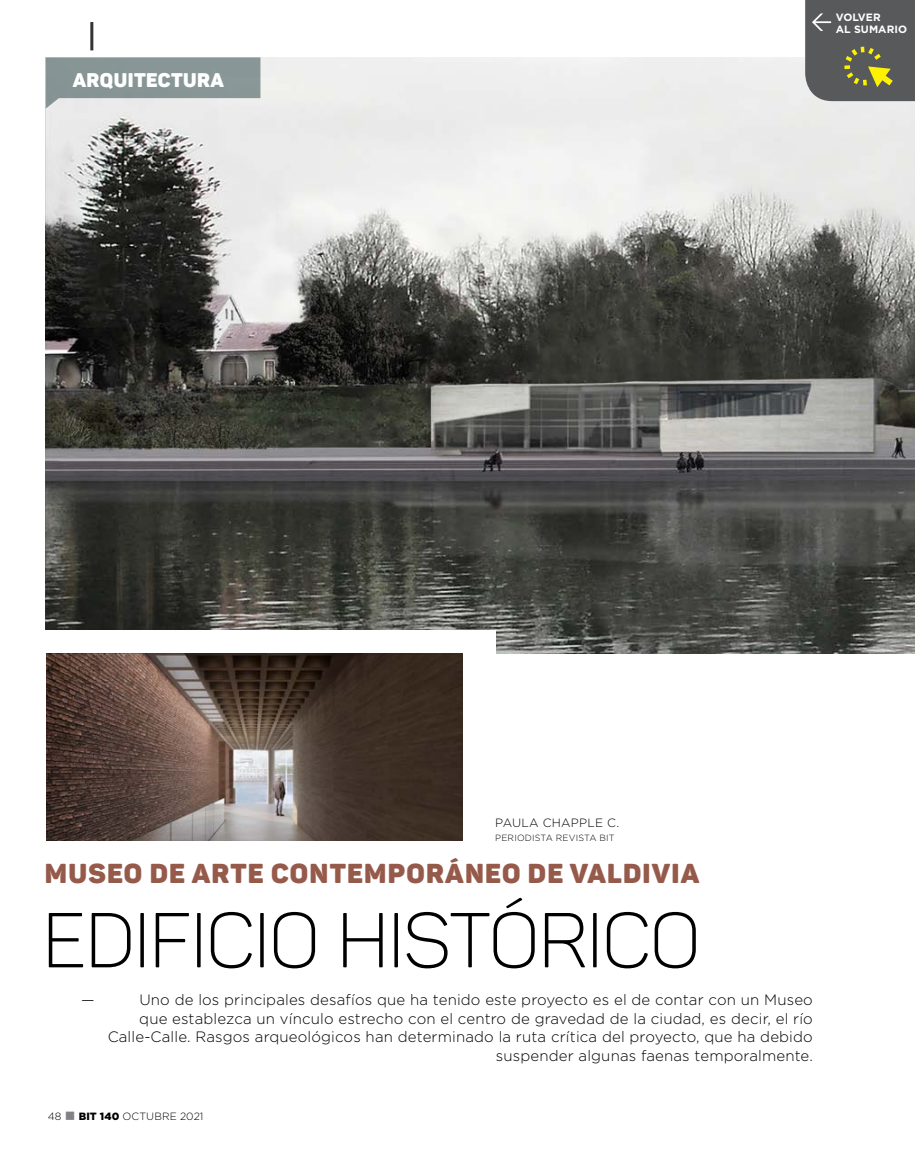
<style>
.page{position:relative;width:915px;height:1170px;background:#fff}
.page>*{position:absolute;margin:0;border:0;box-sizing:border-box;transform-origin:0 0}
.t1{font:76.5px "Panton Light Caps";letter-spacing:-.01em;color:#000}
.t2{font:27px "Panton Black Caps";letter-spacing:.045em;color:#965a4b}
.t3{font:19.5px "Panton Black Caps";letter-spacing:.02em;color:#fff}
.t4{font:300 15px/18.9px "Gotham";letter-spacing:.01em;color:#000;text-align:right}
.t5{font:300 12px "Gotham";letter-spacing:.02em;color:#000}
.t6{font:700 10.65px/12.8px "Gotham";letter-spacing:.005em;color:#fff}
.t7{font:300 10.5px "Gotham";letter-spacing:.005em;color:#000}
.t8{font:300 9px "Gotham";letter-spacing:.02em;color:#000}
.s1{color:#808285}
.s2{font-weight:900}
</style>
<div class="page">
<img style="left:46px;top:57px;width:868px;height:596px">
<svg style="left:46px;top:57px;width:214px;height:52px"></svg>
<div style="left:0;top:630px;width:495px;height:29px;background:#fff"></div>
<img style="left:46px;top:653px;width:416px;height:187px">
<hr style="left:90px;top:22px;width:3px;height:28px;background:#333">
<svg style="left:804px;top:0;width:110px;height:101px"></svg>
<h3 class="t3" style="left:73px;top:67px;width:152px">ARQUITECTURA</h3>
<p class="t6" style="left:835px;top:11px;width:73px">VOLVER<br>AL SUMARIO</p>
<p class="t5" style="left:495px;top:815px;width:125px">Paula Chapple C.</p>
<p class="t8" style="left:495px;top:832px;width:120px">Periodista Revista BiT</p>
<h2 class="t2" style="left:45px;top:855px;width:655px">MUSEO DE ARTE CONTEMPORÁNEO DE VALDIVIA</h2>
<h1 class="t1" style="left:42px;top:893px;width:659px">EDIFICIO HISTÓRICO</h1>
<p class="t4" style="left:81px;top:989px;width:42px">— U</p>
<p class="t4" style="left:108px;top:989px;width:706px">no de los principales desafíos que ha tenido este proyecto es el de contar con un Museo<br>que establezca un vínculo estrecho con el centro de gravedad de la ciudad, es decir, el río Calle-Calle. Rasgos arqueológicos han determinado la ruta crítica del proyecto, que ha debido suspender algunas faenas temporalmente.</p>
<p class="t7" style="left:48px;top:1109px;width:157px">48 <span class="s1">■</span> <span class="s2">BIT 140</span> octubre 2021</p>
</div>
